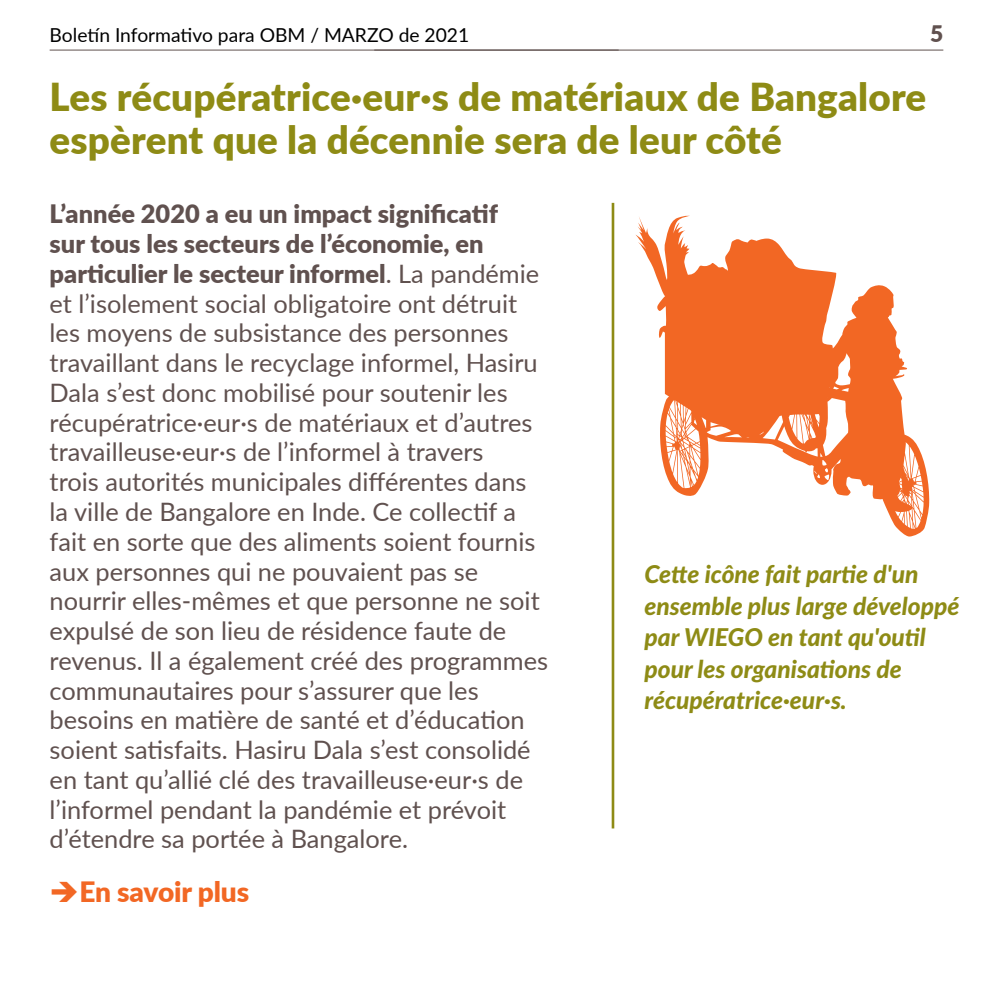
<style>
.page{position:relative;width:993px;height:993px;background:#fff}
.page>*{position:absolute;margin:0;border:0;box-sizing:border-box;transform-origin:0 0}
.t1{font:900 38.5px/43.8px "Lato";letter-spacing:.005em;color:#8e8b15}
.t2{font:900 28px "Lato";letter-spacing:-.005em;color:#f26724}
.t3{font:25.38px/29.8px "Lato";color:#60514f}
.t4{font:italic 800 24.5px/31.5px "Lato";color:#8e8b15}
.t5{font:900 22.75px "Lato";color:#60514f}
.t6{font:19.25px "Lato";color:#000}
.s1{font-weight:900}
</style>
<div class="page">
<hr style="left:374px;top:50px;width:569px;height:1px;background:#60514f">
<hr style="left:50px;top:50px;width:568px;height:1px;background:#60514f">
<hr style="left:611px;top:203px;width:3px;height:625px;background:#8e8b15">
<svg style="left:635px;top:215px;width:294px;height:321px"></svg>
<p class="t6" style="left:50px;top:22px;width:421px">Boletín Informativo para OBM / MARZO de 2021</p>
<p class="t5" style="left:929px;top:21px;width:15px">5</p>
<h1 class="t1" style="left:50px;top:73px;width:877px">Les récupératrice·eur·s de matériaux de Bangalore espèrent que la décennie sera de leur côté</h1>
<p class="t3" style="left:50px;top:198px;width:500px"><span class="s1">L’année 2020 a eu un impact significatif<br>sur tous les secteurs de l’économie, en particulier le secteur informel</span>. La pandémie et l’isolement social obligatoire ont détruit les moyens de subsistance des personnes travaillant dans le recyclage informel, Hasiru Dala s’est donc mobilisé pour soutenir les récupératrice·eur·s de matériaux et d’autres travailleuse·eur·s de l’informel à travers<br>trois autorités municipales différentes dans la ville de Bangalore en Inde. Ce collectif a fait en sorte que des aliments soient fournis aux personnes qui ne pouvaient pas se nourrir elles-mêmes et que personne ne soit expulsé de son lieu de résidence faute de revenus. Il a également créé des programmes communautaires pour s’assurer que les besoins en matière de santé et d’éducation soient satisfaits. Hasiru Dala s’est consolidé en tant qu’allié clé des travailleuse·eur·s de l’informel pendant la pandémie et prévoit d’étendre sa portée à Bangalore.</p>
<p class="t2" style="left:50px;top:870px;width:201px">➔En savoir plus</p>
<p class="t4" style="left:644px;top:557px;width:316px">Cette icône fait partie d'un ensemble plus large développé par WIEGO en tant qu'outil pour les organisations de récupératrice·eur·s.</p>
</div>
